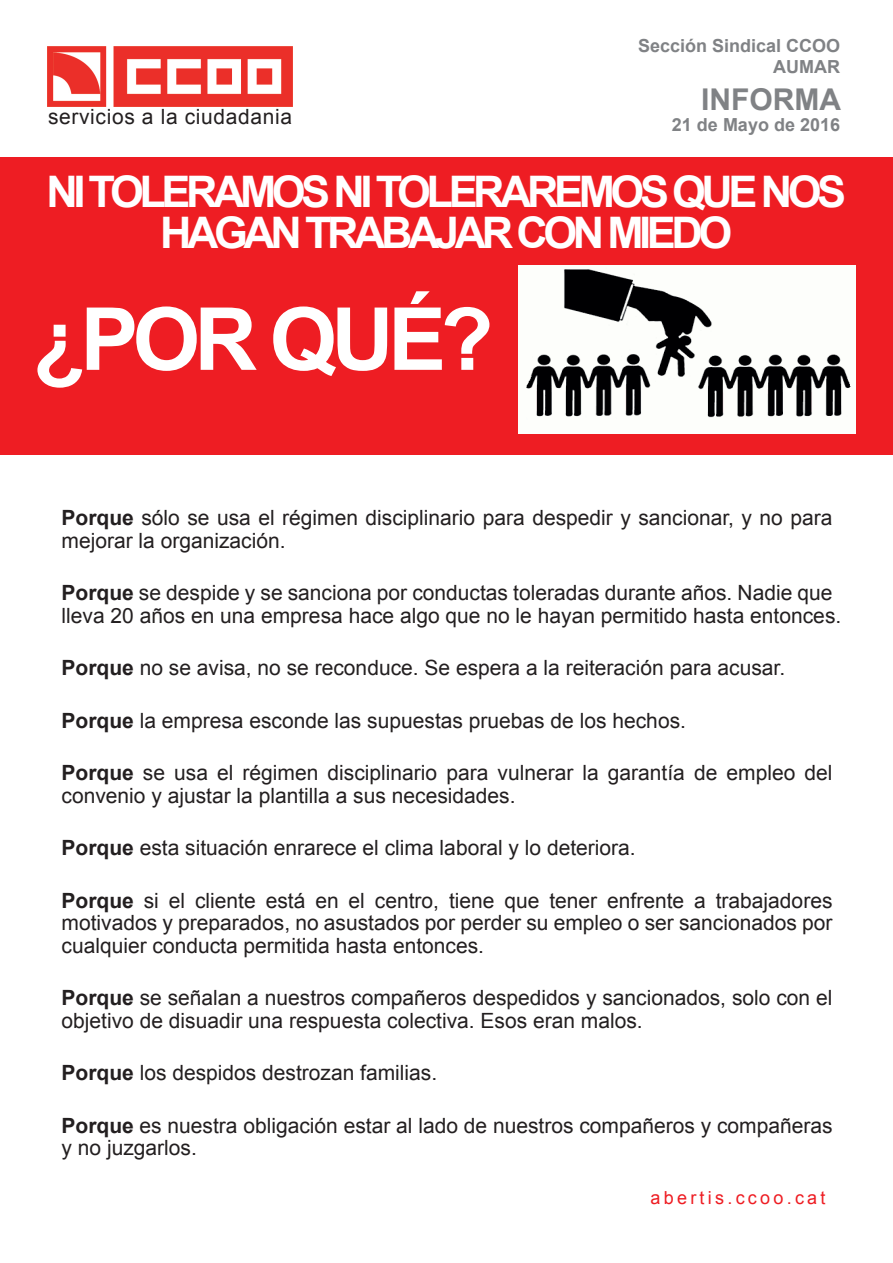
<style>
.page{position:relative;width:893px;height:1263px;background:#fff}
.page>*{position:absolute;margin:0;border:0;box-sizing:border-box;transform-origin:0 0}
.t1{font:700 87px "Arial";letter-spacing:-.07em;color:#fff}
.t2{font:700 43.5px/40.5px "Arial";letter-spacing:-.1em;color:#fff;text-align:center}
.t3{font:700 30px "Arial";color:#808285}
.t4{font:21px/22.5px "Arial";color:#231f20}
.t5{font:21px "Arial";letter-spacing:.03em;color:#231f20}
.t6{font:700 18px/21.6px "Arial";color:#808285;text-align:right}
.t7{font:18px "Arial";letter-spacing:.18em;color:#ee1d23}
.s1{font-weight:700}
</style>
<div class="page">
<div style="left:0;top:158px;width:893px;height:297px;background:#ee1d23"></div>
<img style="left:48px;top:47px;width:244px;height:59px">
<img style="left:519px;top:266px;width:336px;height:168px">
<p class="t5" style="left:48px;top:103px;width:245px">servicios a la ciudadania</p>
<p class="t6" style="left:638px;top:35px;width:204px">Sección Sindical CCOO<br>AUMAR</p>
<h3 class="t3" style="left:701px;top:79px;width:141px">INFORMA</h3>
<p class="t6" style="left:672px;top:115px;width:170px">21 de Mayo de 2016</p>
<h2 class="t2" style="left:46px;top:173px;width:801px">NI TOLERAMOS NI TOLERAREMOS QUE NOS<br>HAGAN TRABAJAR CON MIEDO</h2>
<h1 class="t1" style="left:33px;top:281px;width:462px">¿POR QUÉ?</h1>
<p class="t4" style="left:62px;top:507px;width:772px"><span class="s1">Porque</span> sólo se usa el régimen disciplinario para despedir y sancionar, y no para mejorar la organización.</p>
<p class="t4" style="left:62px;top:582px;width:781px"><span class="s1">Porque</span> se despide y se sanciona por conductas toleradas durante años. Nadie que lleva 20 años en una empresa hace algo que no le hayan permitido hasta entonces.</p>
<p class="t4" style="left:62px;top:657px;width:725px"><span class="s1">Porque</span> no se avisa, no se reconduce. Se espera a la reiteración para acusar.</p>
<p class="t4" style="left:62px;top:709px;width:626px"><span class="s1">Porque</span> la empresa esconde las supuestas pruebas de los hechos.</p>
<p class="t4" style="left:62px;top:762px;width:772px"><span class="s1">Porque</span> se usa el régimen disciplinario para vulnerar la garantía de empleo del convenio y ajustar la plantilla a sus necesidades.</p>
<p class="t4" style="left:62px;top:837px;width:576px"><span class="s1">Porque</span> esta situación enrarece el clima laboral y lo deteriora.</p>
<p class="t4" style="left:62px;top:889px;width:772px;text-align:justify"><span class="s1">Porque</span> si el cliente está en el centro, tiene que tener enfrente a trabajadores motivados y preparados, no asustados por perder su empleo o ser sancionados por cualquier conducta permitida hasta entonces.</p>
<p class="t4" style="left:62px;top:987px;width:772px"><span class="s1">Porque</span> se señalan a nuestros compañeros despedidos y sancionados, solo con el objetivo de disuadir una respuesta colectiva. Esos eran malos.</p>
<p class="t4" style="left:62px;top:1062px;width:377px"><span class="s1">Porque</span> los despidos destrozan familias.</p>
<p class="t4" style="left:62px;top:1114px;width:773px"><span class="s1">Porque</span> es nuestra obligación estar al lado de nuestros compañeros y compañeras y no juzgarlos.</p>
<p class="t7" style="left:651px;top:1186px;width:176px">abertis.ccoo.cat</p>
</div>
